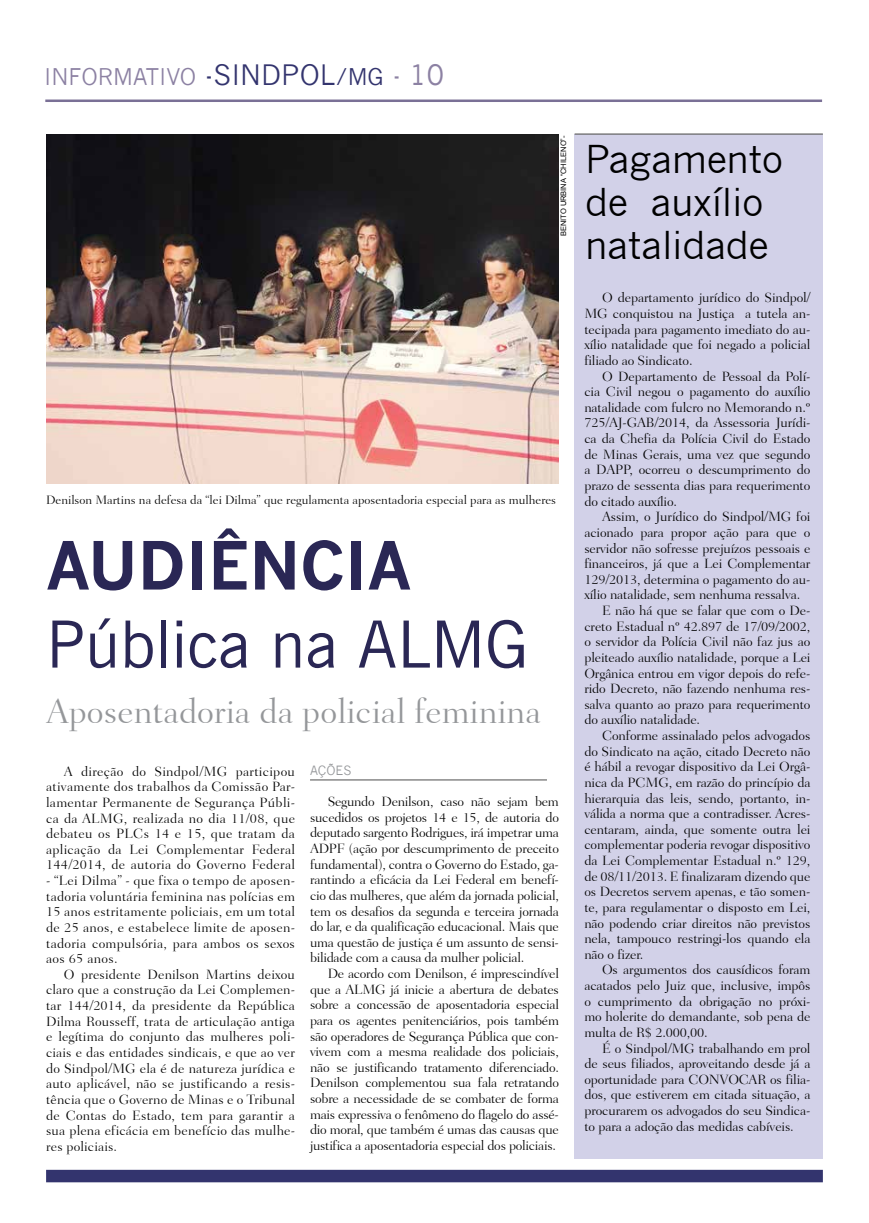
<style>
.page{position:relative;width:869px;height:1223px;background:#fff}
.page>*{position:absolute;margin:0;border:0;box-sizing:border-box;transform-origin:0 0}
.t1{font:65px "News Gothic BT";color:#2a2755}
.t2{font:700 65px "News Gothic";color:#2a2755}
.t3{font:37.5px/43.1px "News Gothic";color:#000}
.t4{font:300 35px "Fairfield LH45";color:#95979a}
.t5{font:22.5px "News Gothic";color:#8c81a3}
.t6{font:22.5px "News Gothic";color:#33346e}
.t7{font:300 13.75px/15.6px "Fairfield LH45";letter-spacing:-.01em;color:#000;text-align:justify}
.t8{font:300 12.5px "Fairfield LH45";color:#000}
.t9{font:12.5px "News Gothic";color:#95979a}
.t10{font:7.5px "Arial";color:#000}
.s1{font-size:27.5px;color:#33346e}
.s2{font-size:27.5px;color:#8c81a3}
</style>
<div class="page">
<img style="left:46px;top:135px;width:512px;height:349px">
<hr style="left:310px;top:779px;width:236px;height:1px;background:#4d4d4d">
<div style="left:573px;top:135px;width:249px;height:1024px;background:#d2d1e8"></div>
<hr style="left:574px;top:133px;width:248px;height:2px;background:#666">
<hr style="left:45px;top:99px;width:776px;height:3px;background:#7a7096">
<div style="left:46px;top:1169px;width:776px;height:13px;background:#33346e"></div>
<h3 class="t5" style="left:44px;top:64px;width:205px">informativo <span class="s1">-SINDPOL</span></h3>
<h3 class="t6" style="left:335px;top:64px;width:110px">/MG <span class="s2">- 10</span></h3>
<p class="t10" style="left:558px;top:236px;width:102px;rotate:-90deg">BENITO URBINA “CHILENO”-</p>
<p class="t8" style="left:46px;top:493px;width:511px">Denilson Martins na defesa da “lei Dilma” que regulamenta aposentadoria especial para as mulheres</p>
<h1 class="t2" style="left:46px;top:526px;width:291px">AUDI ÊNCIA</h1>
<h1 class="t1" style="left:46px;top:605px;width:483px">Pública na ALMG</h1>
<h3 class="t4" style="left:46px;top:692px;width:496px">Aposentadoria da policial feminina</h3>
<p class="t7" style="left:46px;top:763px;width:250px;text-indent:18px">A direção do Sindpol/MG participou ativamente dos trabalhos da Comissão Par&shy;lamentar Permanente de Segurança Públi&shy;ca da ALMG, realizada no dia 11/08, que debateu os PLCs 14 e 15, que tratam da aplicação da Lei Complementar Federal 144/2014, de autoria do Governo Federal</p>
<p class="t7" style="left:46px;top:872px;width:250px">- “Lei Dilma” - que fixa o tempo de aposen&shy;tadoria voluntária feminina nas polícias em 15 anos estritamente policiais, em um total de 25 anos, e estabelece limite de aposen&shy;tadoria compulsória, para ambos os sexos aos 65 anos.</p>
<p class="t7" style="left:46px;top:966px;width:250px;text-indent:18px">O presidente Denilson Martins deixou claro que a construção da Lei Complemen&shy;tar 144/2014, da presidente da República Dilma Rousseff, trata de articulação antiga e legítima do conjunto das mulheres poli&shy;ciais e das entidades sindicais, e que ao ver do Sindpol/MG ela é de natureza jurídica e auto aplicável, não se justificando a resis&shy;tência que o Governo de Minas e o Tribunal de Contas do Estado, tem para garantir a sua plena eficácia em benefício das mulhe&shy;res policiais.</p>
<p class="t9" style="left:310px;top:763px;width:41px">Ações</p>
<p class="t7" style="left:310px;top:794px;width:250px;text-indent:18px">Segundo Denilson, caso não sejam bem sucedidos os projetos 14 e 15, de autoria do deputado sargento Rodrigues, irá impetrar uma ADPF (ação por descumprimento de preceito fundamental), contra o Governo do Estado, ga&shy;rantindo a eficácia da Lei Federal em benefí&shy;cio das mulheres, que além da jornada policial, tem os desafios da segunda e terceira jornada do lar, e da qualificação educacional. Mais que uma questão de justiça é um assunto de sensi&shy;bilidade com a causa da mulher policial.</p>
<p class="t7" style="left:310px;top:965px;width:250px;text-indent:18px">De acordo com Denilson, é imprescindível que a ALMG já inicie a abertura de debates sobre a concessão de aposentadoria especial para os agentes penitenciários, pois também são operadores de Segurança Pública que con&shy;vivem com a mesma realidade dos policiais, não se justificando tratamento diferenciado.<br>Denilson complementou sua fala retratando sobre a necessidade de se combater de forma mais expressiva o fenômeno do flagelo do assé&shy;dio moral, que também é umas das causas que justifica a aposentadoria especial dos policiais.</p>
<h2 class="t3" style="left:585px;top:138px;width:199px">Pagamento de auxílio natalidade</h2>
<p class="t7" style="left:584px;top:290px;width:227px;text-indent:18px">O departamento jurídico do Sindpol/ MG conquistou na Justiça a tutela an&shy;tecipada para pagamento imediato do au&shy;xílio natalidade que foi negado a policial filiado ao Sindicato.</p>
<p class="t7" style="left:584px;top:368px;width:227px;text-indent:18px">O Departamento de Pessoal da Polí&shy;cia Civil negou o pagamento do auxílio natalidade com fulcro no Memorando n.º 725/AJ-GAB/2014, da Assessoria Jurídi&shy;ca da Chefia da Polícia Civil do Estado de Minas Gerais, uma vez que segundo a DAPP, ocorreu o descumprimento do prazo de sessenta dias para requerimento do citado auxílio.</p>
<p class="t7" style="left:601px;top:509px;width:210px">Assim, o Jurídico do Sindpol/MG foi</p>
<p class="t7" style="left:584px;top:524px;width:227px">acionado para propor ação para que o</p>
<p class="t7" style="left:584px;top:540px;width:227px">servidor não sofresse prejuízos pessoais e</p>
<p class="t7" style="left:584px;top:556px;width:227px">financeiros, já que a Lei Complementar</p>
<p class="t7" style="left:584px;top:571px;width:227px">129/2013, determina o pagamento do au-</p>
<p class="t7" style="left:584px;top:587px;width:217px">xílio natalidade, sem nenhuma ressalva.</p>
<p class="t7" style="left:601px;top:602px;width:210px">E não há que se falar que com o De-</p>
<p class="t7" style="left:584px;top:618px;width:227px">creto Estadual nº 42.897 de 17/09/2002,</p>
<p class="t7" style="left:584px;top:634px;width:227px">o servidor da Polícia Civil não faz jus ao</p>
<p class="t7" style="left:584px;top:649px;width:227px">pleiteado auxílio natalidade, porque a Lei</p>
<p class="t7" style="left:584px;top:665px;width:227px">Orgânica entrou em vigor depois do refe-</p>
<p class="t7" style="left:584px;top:681px;width:227px">rido Decreto, não fazendo nenhuma res-</p>
<p class="t7" style="left:584px;top:696px;width:227px">salva quanto ao prazo para requerimento</p>
<p class="t7" style="left:584px;top:712px;width:117px">do auxílio natalidade.</p>
<p class="t7" style="left:601px;top:727px;width:210px">Conforme assinalado pelos advogados</p>
<p class="t7" style="left:584px;top:743px;width:227px">do Sindicato na ação, citado Decreto não</p>
<p class="t7" style="left:584px;top:759px;width:227px">é hábil a revogar dispositivo da Lei Orgâ-</p>
<p class="t7" style="left:584px;top:774px;width:227px">nica da PCMG, em razão do princípio da</p>
<p class="t7" style="left:584px;top:790px;width:227px">hierarquia das leis, sendo, portanto, in-</p>
<p class="t7" style="left:584px;top:806px;width:227px">válida a norma que a contradisser. Acres-</p>
<p class="t7" style="left:584px;top:821px;width:227px">centaram, ainda, que somente outra lei</p>
<p class="t7" style="left:584px;top:837px;width:227px">complementar poderia revogar dispositivo</p>
<p class="t7" style="left:584px;top:852px;width:227px">da Lei Complementar Estadual n.º 129,</p>
<p class="t7" style="left:584px;top:868px;width:227px">de 08/11/2013. E finalizaram dizendo que</p>
<p class="t7" style="left:584px;top:884px;width:227px">os Decretos servem apenas, e tão somen-</p>
<p class="t7" style="left:584px;top:899px;width:227px">te, para regulamentar o disposto em Lei,</p>
<p class="t7" style="left:584px;top:915px;width:227px">não podendo criar direitos não previstos</p>
<p class="t7" style="left:584px;top:930px;width:227px">nela, tampouco restringi-los quando ela</p>
<p class="t7" style="left:584px;top:946px;width:61px">não o fizer.</p>
<p class="t7" style="left:601px;top:962px;width:210px">Os argumentos dos causídicos foram</p>
<p class="t7" style="left:584px;top:977px;width:227px">acatados pelo Juiz que, inclusive, impôs</p>
<p class="t7" style="left:584px;top:993px;width:227px">o cumprimento da obrigação no próxi-</p>
<p class="t7" style="left:584px;top:1009px;width:227px">mo holerite do demandante, sob pena de</p>
<p class="t7" style="left:584px;top:1024px;width:125px">multa de R$ 2.000,00.</p>
<p class="t7" style="left:601px;top:1040px;width:210px">É o Sindpol/MG trabalhando em prol</p>
<p class="t7" style="left:584px;top:1055px;width:227px">de seus filiados, aproveitando desde já a</p>
<p class="t7" style="left:584px;top:1071px;width:227px">oportunidade para CONVOCAR os filia-</p>
<p class="t7" style="left:584px;top:1087px;width:227px">dos, que estiverem em citada situação, a</p>
<p class="t7" style="left:584px;top:1102px;width:227px">procurarem os advogados do seu Sindica-</p>
<p class="t7" style="left:584px;top:1118px;width:211px">to para a adoção das medidas cabíveis.</p>
</div>
